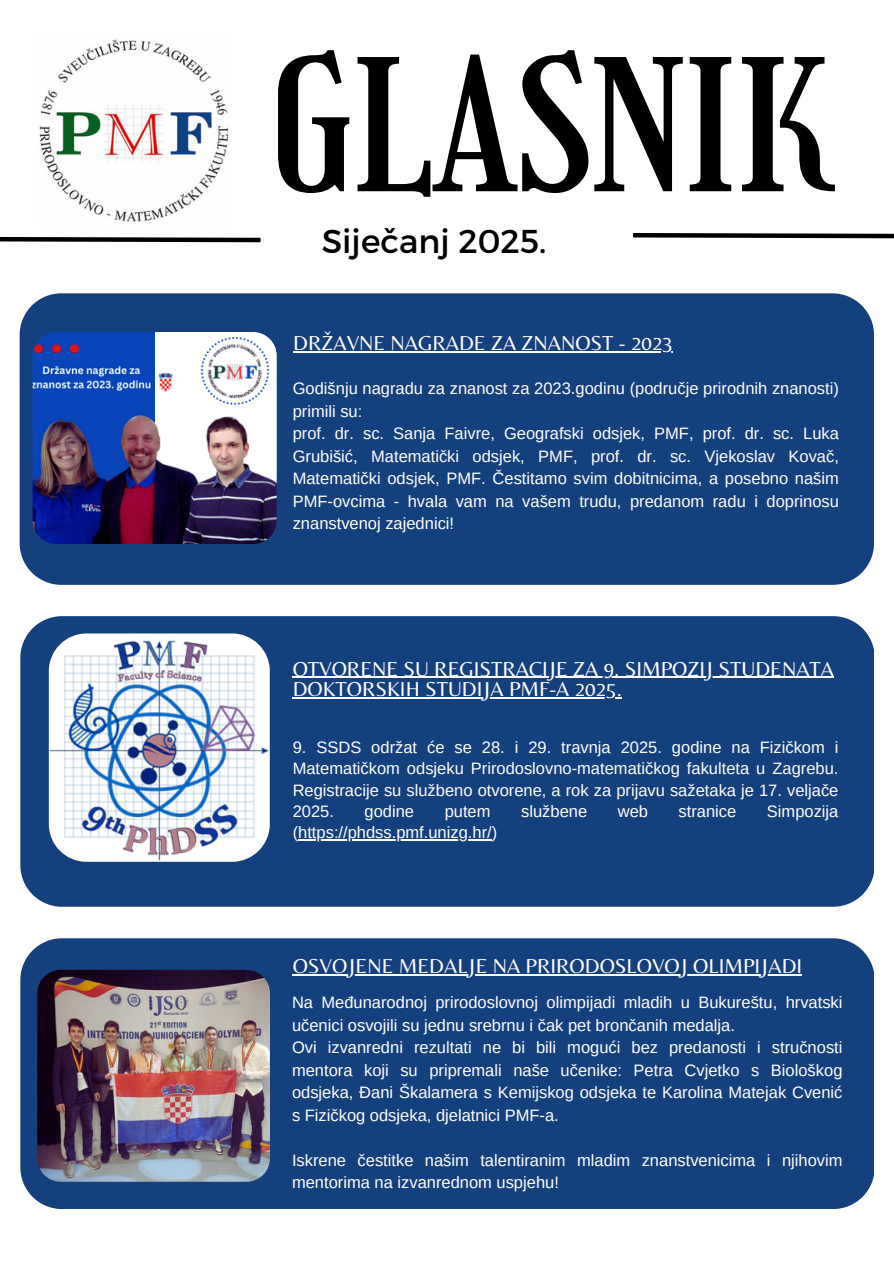
<style>
.page{position:relative;width:894px;height:1264px;background:#fff}
.page>*{position:absolute;margin:0;border:0;box-sizing:border-box;transform-origin:0 0}
.t1{font:178.8px "Girassol";color:#000}
.t2{font:33px "Montserrat";color:#000}
.t3{font:21px "Belleza";color:#fff}
.t4{font:16.5px/22.5px "Arimo";color:#fff;text-align:justify}
</style>
<div class="page">
<svg style="left:0;top:237px;width:261px;height:6px;background:#3f3f3f"></svg>
<svg style="left:633px;top:233px;width:260px;height:6px;background:#3f3f3f"></svg>
<div style="left:20px;top:938px;width:853px;height:270px;background:#15407e"></div>
<div style="left:20px;top:293px;width:853px;height:292px;background:#15407e"></div>
<img style="left:39px;top:39px;width:190px;height:183px">
<div style="left:20px;top:616px;width:854px;height:290px;background:#15407e"></div>
<img style="left:33px;top:332px;width:243px;height:211px;border-radius:24px">
<img style="left:49px;top:633px;width:220px;height:228px;border-radius:38px">
<hr style="left:298px;top:839px;width:193px;height:1px;background:#fff">
<hr style="left:292px;top:676px;width:541px;height:2px;background:#fff">
<hr style="left:292px;top:697px;width:330px;height:1px;background:#fff">
<hr style="left:293px;top:351px;width:379px;height:1px;background:#fff">
<hr style="left:292px;top:974px;width:510px;height:1px;background:#fff">
<img style="left:37px;top:969px;width:233px;height:212px;border-radius:24px">
<p class="t1" style="left:270px;top:22px;width:562px">GLASNIK</p>
<p class="t2" style="left:321px;top:220px;width:226px">Siječanj 2025.</p>
<p class="t3" style="left:293px;top:330px;width:381px">DRŽAVNE NAGRADE ZA ZNANOST - 2023</p>
<p class="t4" style="left:292px;top:377px;width:547px">Godišnju nagradu za znanost za 2023.godinu (područje prirodnih znanosti) primili su:</p>
<p class="t4" style="left:292px;top:422px;width:547px">prof. dr. sc. Sanja Faivre, Geografski odsjek, PMF, prof. dr. sc. Luka Grubišić, Matematički odsjek, PMF, prof. dr. sc. Vjekoslav Kovač, Matematički odsjek, PMF. Čestitamo svim dobitnicima, a posebno našim PMF-ovcima - hvala vam na vašem trudu, predanom radu i doprinosu znanstvenoj zajednici!</p>
<p class="t3" style="left:292px;top:656px;width:542px">OTVORENE SU REGISTRACIJE ZA 9. SIMPOZIJ STUDENATA</p>
<h3 class="t3" style="left:292px;top:676px;width:331px">DOKTORSKIH STUDIJA PMF-A 2025.</h3>
<h2 class="t4" style="left:292px;top:736px;width:547px;line-height:21.3px">9. SSDS održat će se 28. i 29. travnja 2025. godine na Fizičkom i Matematičkom odsjeku Prirodoslovno-matematičkog fakulteta u Zagrebu.<br>Registracije su službeno otvorene, a rok za prijavu sažetaka je 17. veljače 2025.</h2>
<h2 class="t4" style="left:364px;top:800px;width:51px">godine</h2>
<h2 class="t4" style="left:444px;top:800px;width:47px">putem</h2>
<h2 class="t4" style="left:521px;top:800px;width:68px">službene</h2>
<h2 class="t4" style="left:617px;top:800px;width:32px">web</h2>
<h2 class="t4" style="left:678px;top:800px;width:59px">stranice</h2>
<h2 class="t4" style="left:766px;top:800px;width:73px">Simpozija</h2>
<h2 class="t4" style="left:292px;top:821px;width:206px">(https://phdss.pmf.unizg.hr/)</h2>
<h3 class="t3" style="left:292px;top:953px;width:511px">OSVOJENE MEDALJE NA PRIRODOSLOVOJ OLIMPIJADI</h3>
<h3 class="t4" style="left:292px;top:991px;width:552px">Na Međunarodnoj prirodoslovnoj olimpijadi mladih u Bukureštu, hrvatski učenici osvojili su jednu srebrnu i čak pet brončanih medalja.</h3>
<p class="t4" style="left:292px;top:1036px;width:552px">Ovi izvanredni rezultati ne bi bili mogući bez predanosti i stručnosti mentora koji su pripremali naše učenike: Petra Cvjetko s Biološkog odsjeka, Đani Škalamera s Kemijskog odsjeka te Karolina Matejak Cvenić s Fizičkog odsjeka, djelatnici PMF-a.</p>
<p class="t4" style="left:292px;top:1148px;width:552px">Iskrene čestitke našim talentiranim mladim znanstvenicima i njihovim mentorima na izvanrednom uspjehu!</p>
</div>
